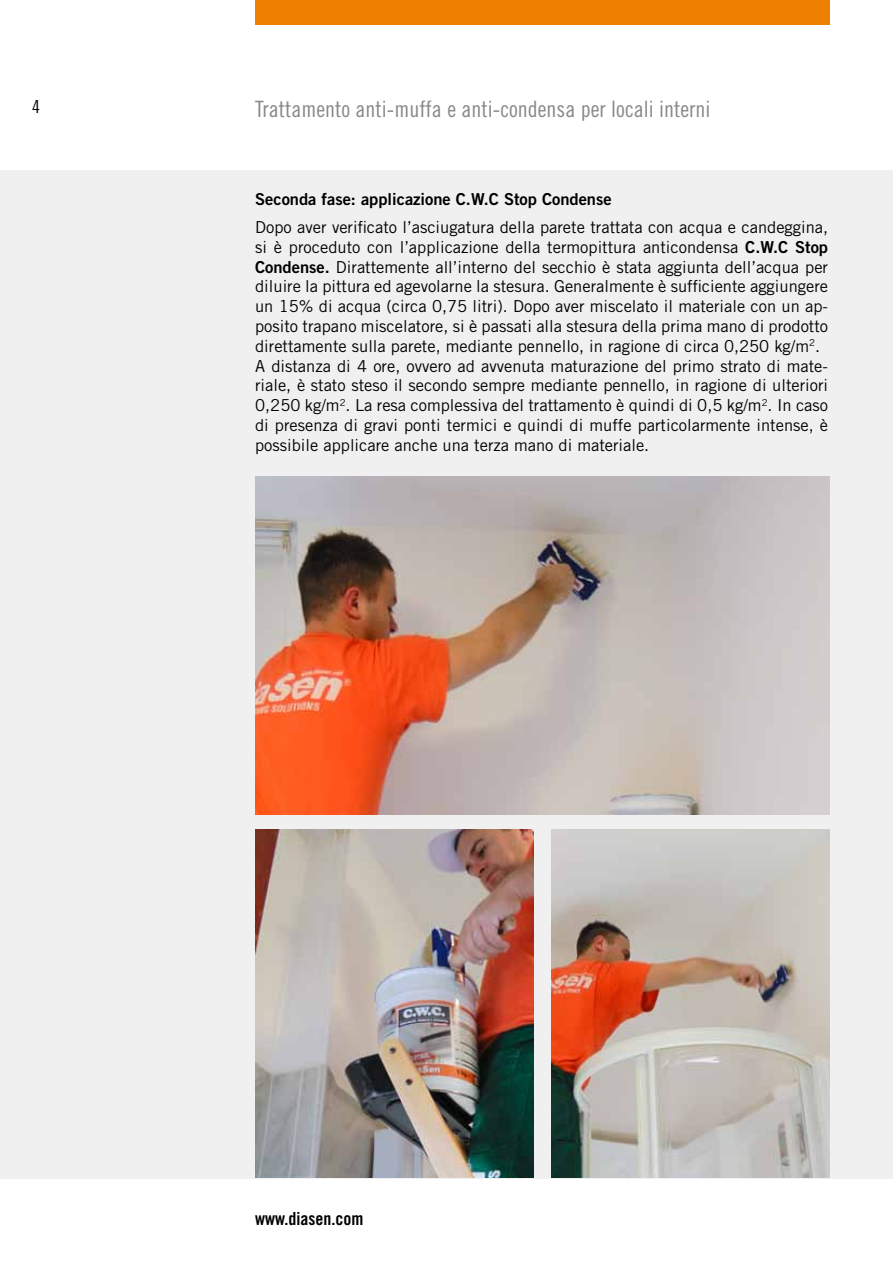
<style>
.page{position:relative;width:893px;height:1263px;background:#fff}
.page>*{position:absolute;margin:0;border:0;box-sizing:border-box;transform-origin:0 0}
.t1{font:22.5px "Trade Gothic Cond Eighteen";color:#87888a}
.t2{font:18px "Trade Gothic Bold Cond Twenty";color:#000}
.t3{font:18px "Trade Gothic Cond Eighteen";color:#000}
.t4{font:16.5px/19.8px "Trade Gothic";color:#000}
.t5{font:16.5px "Trade Gothic Bold Two";color:#000}
.s1{font-family:"Trade Gothic Bold Two"}
</style>
<div class="page">
<div style="left:0;top:170px;width:893px;height:1008px;background:#f0f0f1"></div>
<div style="left:255px;top:0;width:574px;height:25px;background:#ee7f00"></div>
<img style="left:255px;top:476px;width:574px;height:338px">
<img style="left:255px;top:829px;width:278px;height:349px">
<img style="left:551px;top:829px;width:278px;height:349px">
<p class="t3" style="left:32px;top:96px;width:9px">4</p>
<h1 class="t1" style="left:255px;top:95px;width:457px">Trattamento anti-muffa e anti-condensa per locali interni</h1>
<p class="t5" style="left:255px;top:189px;width:358px">Seconda fase: applicazione C.W.C Stop Condense</p>
<p class="t4" style="left:255px;top:217px;width:575px">Dopo aver verificato l’asciugatura della parete trattata con acqua e candeggina, si è proceduto con l’applicazione della termopittura anticondensa <span class="s1">C.W.C Stop Condense.</span> Dirattemente all’interno del secchio è stata aggiunta dell’acqua per diluire la pittura ed agevolarne la stesura. Generalmente è sufficiente aggiungere un 15% di acqua (circa 0,75 litri). Dopo aver miscelato il materiale con un ap&shy;posito trapano miscelatore, si è passati alla stesura della prima mano di prodotto direttamente sulla parete, mediante pennello, in ragione di circa 0,250 kg/m<sup>2</sup>.<br>A distanza di 4 ore, ovvero ad avvenuta maturazione del primo strato di mate&shy;riale, è stato steso il secondo sempre mediante pennello, in ragione di ulteriori 0,250 kg/m<sup>2</sup>. La resa complessiva del trattamento è quindi di 0,5 kg/m<sup>2</sup>. In caso di presenza di gravi ponti termici e quindi di muffe particolarmente intense, è possibile applicare anche una terza mano di materiale.</p>
<p class="t2" style="left:255px;top:1207px;width:110px">www.diasen.com</p>
</div>
